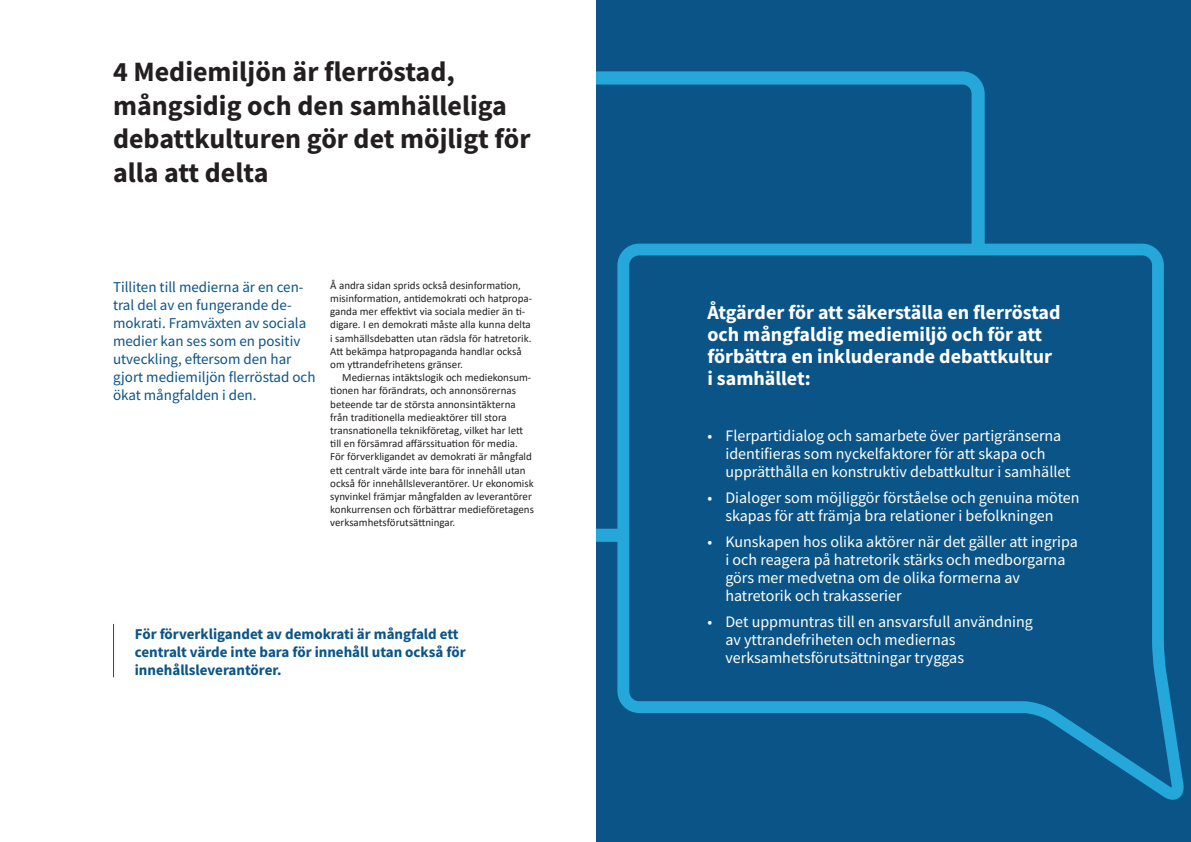
<style>
.page{position:relative;width:1191px;height:842px;background:#fff}
.page>*{position:absolute;margin:0;border:0;box-sizing:border-box;transform-origin:0 0}
.Otsikko_sisäsivut{font:700 28px/33.6px "Source Sans Pro";color:#231f20}
.Nosto_Large{font:700 20px/22px "Source Sans Pro";color:#fff}
.t1{font:16px/18px "Source Sans Pro";color:#fff}
.Ingressi{font:15px/18px "Source Sans Pro";color:#0a5487}
.Nosto_Medium{font:700 15px/18px "Source Sans Pro";color:#0a5487}
.Leipis_sisennetty{font:11px/13.2px "Calibri";color:#231f20}
.Leipis_1__kappale{font:11px/13.2px "Calibri";color:#231f20}
</style>
<div class="page">
<div style="left:596px;top:0;width:595px;height:842px;background:#0a5487"></div>
<svg style="left:617px;top:243px;width:567px;height:557px"></svg>
<svg style="left:596px;top:71px;width:395px;height:572px"></svg>
<hr style="left:113px;top:624px;width:1px;height:53px;background:#0a5487">
<h1 class="Otsikko_sisäsivut" style="left:113px;top:54px;width:419px">4 Mediemiljön är flerröstad, mångsidig och den samhälleliga debattkulturen gör det möjligt för alla att delta</h1>
<p class="Ingressi" style="left:113px;top:278px;width:204px">Tilliten till medierna är en cen&shy;tral del av en fungerande de&shy;mokrati. Framväxten av sociala medier kan ses som en positiv utveckling, eftersom den har gjort mediemiljön flerröstad och ökat mångfalden i den.</p>
<p class="Leipis_1__kappale" style="left:330px;top:278px;width:203px">Å andra sidan sprids också desinformation, misinformation, antidemokrati och hatpropa&shy;ganda mer effektivt via sociala medier än ti&shy;digare. I en demokrati måste alla kunna delta i samhällsdebatten utan rädsla för hatretorik.<br>Att bekämpa hatpropaganda handlar också om yttrandefrihetens gränser.</p>
<p class="Leipis_sisennetty" style="left:330px;top:371px;width:205px;text-indent:12px">Mediernas intäktslogik och mediekonsum&shy;tionen har förändrats, och annonsörernas beteende tar de största annonsintäkterna från traditionella medieaktörer till stora transnationella teknikföretag, vilket har lett till en försämrad affärssituation för media.<br>För förverkligandet av demokrati är mångfald ett centralt värde inte bara för innehåll utan också för innehållsleverantörer. Ur ekonomisk synvinkel främjar mångfalden av leverantörer konkurrensen och förbättrar medieföretagens verksamhetsförutsättningar.</p>
<p class="Nosto_Medium" style="left:135px;top:625px;width:332px">För förverkligandet av demokrati är mångfald ett centralt värde inte bara för innehåll utan också för innehållsleverantörer.</p>
<p class="Nosto_Large" style="left:707px;top:301px;width:355px">Åtgärder för att säkerställa en flerröstad och mångfaldig mediemiljö och för att förbättra en inkluderande debattkultur i samhället:</p>
<p class="t1" style="left:725px;top:426px;width:347px;text-indent:-18px">• Flerpartidialog och samarbete över partigränserna identifieras som nyckelfaktorer för att skapa och upprätthålla en konstruktiv debattkultur i samhället</p>
<p class="t1" style="left:707px;top:488px;width:373px;text-align:center">• Dialoger som möjliggör förståelse och genuina möten skapas för att främja bra relationer i befolkningen</p>
<p class="t1" style="left:725px;top:532px;width:354px;text-indent:-18px">• Kunskapen hos olika aktörer när det gäller att ingripa i och reagera på hatretorik stärks och medborgarna görs mer medvetna om de olika formerna av hatretorik och trakasserier</p>
<p class="t1" style="left:725px;top:612px;width:309px;text-indent:-18px">• Det uppmuntras till en ansvarsfull användning av yttrandefriheten och mediernas verksamhetsförutsättningar tryggas</p>
</div>
